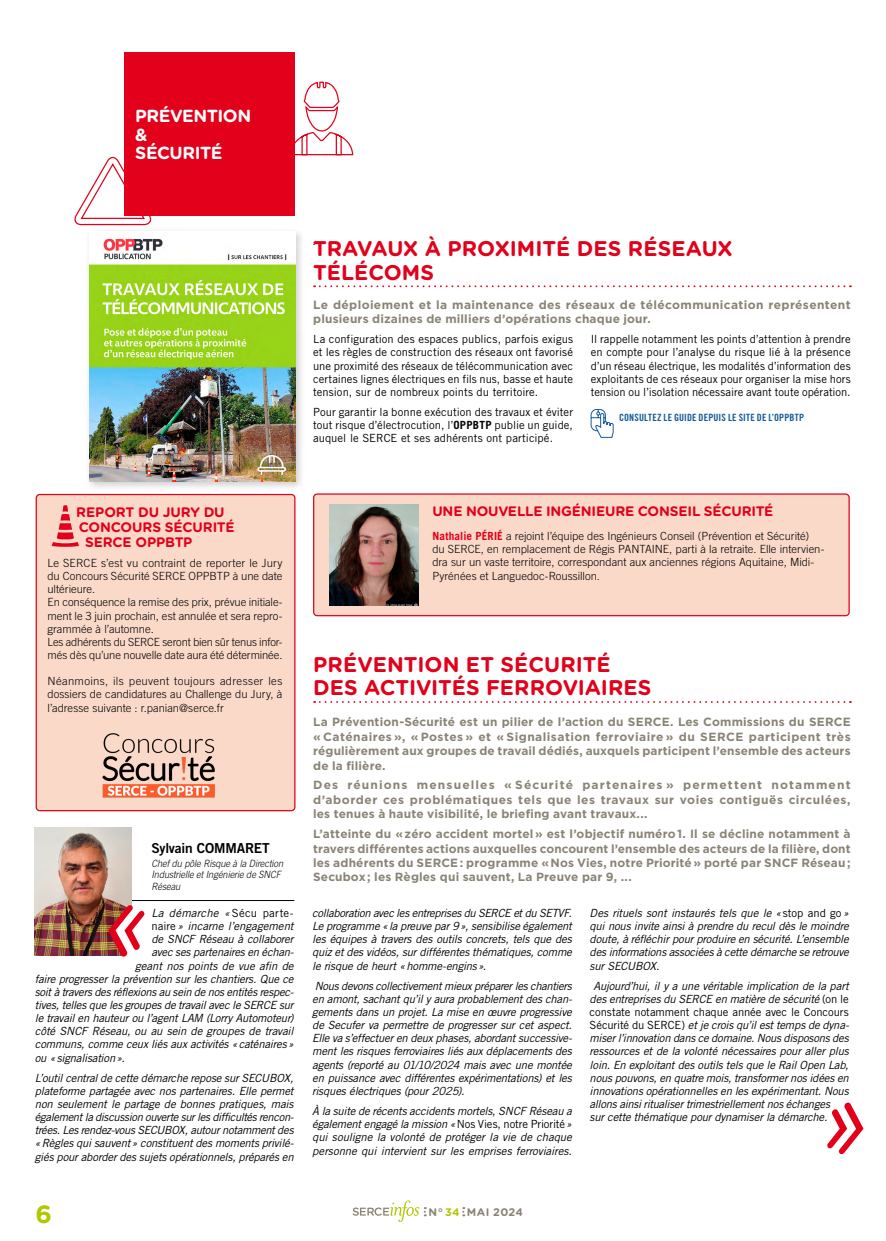
<style>
.page{position:relative;width:886px;height:1241px;background:#fff}
.page>*{position:absolute;margin:0;border:0;box-sizing:border-box;transform-origin:0 0}
.t1{font:700 25px "Gotham Rounded";color:#b1c800}
.t2{font:700 21.25px/23.8px "Gotham Rounded";color:#e2001a}
.t3{font:700 17.5px/18.8px "Gotham Rounded";letter-spacing:-.025em;color:#fff}
.t4{font:700 13.75px "Gotham Rounded";letter-spacing:-.01em;color:#e2001a}
.t5{font:13.75px "Trade Gothic LT Bold Two";letter-spacing:-.015em;color:#000}
.t6{font:700 11.88px/14.4px "Gotham";letter-spacing:.015em;color:#898474;text-align:justify}
.t7{font:italic 11.25px/13.1px "Trade Gothic LT";letter-spacing:-.015em;color:#000;text-align:justify}
.t8{font:300 11.25px/13.1px "Trade Gothic LT";letter-spacing:-.005em;color:#000}
.t9{font:11.25px/13.1px "Trade Gothic LT";color:#000;text-align:justify}
.t10{font:italic 11.25px "Trade Gothic LT";letter-spacing:.015em;color:#000}
.t11{font:700 11px "Gotham Rounded";letter-spacing:.025em;color:#898474}
.t12{font:italic 300 10px/11.2px "Trade Gothic LT";color:#000;scale:.92 1}
.t13{font:10px "Trade Gothic LT Bold Cond Twenty";letter-spacing:.02em;color:#165b9a}
.s1{font-weight:700}
.s2{font-style:normal}
.s3{font-weight:700;color:#e2001a}
.s4{color:#b1c800}
</style>
<div class="page">
<div style="left:125px;top:52px;width:170px;height:163px;background:#e2001a"></div>
<svg style="left:74px;top:156px;width:79px;height:70px"></svg>
<svg style="left:295px;top:81px;width:59px;height:75px"></svg>
<div style="left:314px;top:494px;width:535px;height:121px;background:#fbd9c9;border-radius:4px"></div>
<div style="left:313px;top:493px;width:537px;height:123px;border:1px solid #e2001a;border-radius:4px"></div>
<img style="left:330px;top:504px;width:88px;height:101px">
<div style="left:36px;top:494px;width:259px;height:316px;background:#fbd9c9;border-radius:4px"></div>
<div style="left:36px;top:494px;width:259px;height:317px;border:1px solid #e2001a;border-radius:4px"></div>
<img style="left:102px;top:733px;width:113px;height:65px">
<svg style="left:52px;top:505px;width:27px;height:41px"></svg>
<svg style="left:314px;top:285px;width:537px;height:2px"></svg>
<svg style="left:314px;top:701px;width:537px;height:1px"></svg>
<hr style="left:127px;top:900px;width:167px;height:1px;background:#000">
<img style="left:35px;top:827px;width:97px;height:128px">
<svg style="left:108px;top:904px;width:36px;height:52px"></svg>
<svg style="left:827px;top:1102px;width:36px;height:51px"></svg>
<svg style="left:353px;top:1200px;width:73px;height:21px"></svg>
<svg style="left:462px;top:1207px;width:2px;height:9px"></svg>
<svg style="left:590px;top:409px;width:24px;height:29px"></svg>
<div style="left:84px;top:226px;width:221px;height:266px;background:#000;opacity:.2"></div>
<img style="left:89px;top:232px;width:206px;height:250px">
<h3 class="t3" style="left:135px;top:106px;width:117px">PRÉVENTION &amp;<br>SÉCURITÉ</h3>
<h2 class="t2" style="left:313px;top:235px;width:421px">TRAVAUX À PROXIMITÉ DES RÉSEAUX<br>TÉLÉCOMS</h2>
<p class="t9" style="left:313px;top:234px;width:5px">.</p>
<p class="t6" style="left:313px;top:297px;width:539px">Le déploiement et la maintenance des réseaux de télécommunication représentent plusieurs dizaines de milliers d’opérations chaque jour.</p>
<p class="t9" style="left:313px;top:332px;width:261px">La configuration des espaces publics, parfois exigus et les règles de construction des réseaux ont favorisé une proximité des réseaux de télécommunication avec certaines lignes électriques en fils nus, basse et haute tension, sur de nombreux points du territoire.</p>
<p class="t9" style="left:313px;top:405px;width:261px">Pour garantir la bonne exécution des travaux et éviter tout risque d’électrocution, l’<span class="s1">OPPBTP</span> publie un guide, auquel le SERCE et ses adhérents ont participé.</p>
<p class="t9" style="left:591px;top:332px;width:261px">Il rappelle notamment les points d’attention à prendre en compte pour l’analyse du risque lié à la présence d’un réseau électrique, les modalités d’information des exploitants de ces réseaux pour organiser la mise hors tension ou l’isolation nécessaire avant toute opération.</p>
<p class="t13" style="left:619px;top:411px;width:187px">CONSULTEZ LE GUIDE DEPUIS LE SITE DE L’OPPBTP</p>
<p class="t4" style="left:76px;top:502px;width:150px">REPORT DU JURY DU</p>
<p class="t4" style="left:79px;top:517px;width:158px">CONCOURS SÉCURITÉ</p>
<p class="t4" style="left:85px;top:532px;width:109px">SERCE OPPBTP</p>
<p class="t8" style="left:48px;top:556px;width:237px">Le SERCE s’est vu contraint de reporter le Jury du Concours Sécurité SERCE OPPBTP à une date ultérieure.<br>En conséquence la remise des prix, prévue initiale&shy;ment le 3 juin prochain, est annulée et sera repro&shy;grammée à l’automne.<br>Les adhérents du SERCE seront bien sûr tenus infor&shy;més dès qu’une nouvelle date aura été déterminée.</p>
<p class="t8" style="left:48px;top:674px;width:237px;text-align:justify">Néanmoins, ils peuvent toujours adresser les dossiers de candidatures au Challenge du Jury, à l’adresse suivante : r.panian@serce.fr</p>
<p class="t5" style="left:151px;top:839px;width:120px">Sylvain COMMARET</p>
<p class="t12" style="left:151px;top:857px;width:145px">Chef du pôle Risque à la Direction<br>Industrielle et Ingénierie de SNCF<br>Réseau</p>
<p class="t10" style="left:151px;top:906px;width:144px">La démarche « <span class="s2">Sécu parte-</span></p>
<p class="t7" style="left:151px;top:919px;width:144px"><span class="s2">naire</span> » incarne l’engagement</p>
<p class="t7" style="left:151px;top:932px;width:144px">de SNCF Réseau à collaborer</p>
<p class="t7" style="left:151px;top:945px;width:144px">avec ses partenaires en échan-</p>
<p class="t7" style="left:135px;top:958px;width:160px">geant nos points de vue afin de</p>
<p class="t7" style="left:35px;top:971px;width:260px">faire progresser la prévention sur les chantiers. Que ce</p>
<p class="t7" style="left:35px;top:984px;width:261px">soit à travers des réflexions au sein de nos entités respec-</p>
<p class="t7" style="left:35px;top:998px;width:260px">tives, telles que les groupes de travail avec le SERCE sur</p>
<p class="t7" style="left:35px;top:1011px;width:260px">le travail en hauteur ou l’agent LAM (Lorry Automoteur)</p>
<p class="t7" style="left:35px;top:1024px;width:260px">côté SNCF Réseau, ou au sein de groupes de travail</p>
<p class="t7" style="left:35px;top:1037px;width:260px">communs, comme ceux liés aux activités «caténaires»</p>
<p class="t7" style="left:35px;top:1050px;width:91px">ou «signalisation».</p>
<p class="t7" style="left:35px;top:1070px;width:261px">L’outil central de cette démarche repose sur SECUBOX, plateforme partagée avec nos partenaires. Elle permet non seulement le partage de bonnes pratiques, mais également la discussion ouverte sur les difficultés rencon&shy;trées. Les rendez-vous SECUBOX, autour notamment des «Règles qui sauvent» constituent des moments privilé&shy;giés pour aborder des sujets opérationnels, préparés en</p>
<p class="t4" style="left:432px;top:501px;width:343px">UNE NOUVELLE INGÉNIEURE CONSEIL SÉCURITÉ</p>
<p class="t8" style="left:432px;top:529px;width:393px"><span class="s3">Nathalie PÉRIÉ</span> a rejoint l’équipe des Ingénieurs Conseil (Prévention et Sécurité) du SERCE, en remplacement de Régis PANTAINE, parti à la retraite. Elle intervien&shy;dra sur un vaste territoire, correspondant aux anciennes régions Aquitaine, Midi-Pyrénées et Languedoc-Roussillon.</p>
<h2 class="t2" style="left:313px;top:651px;width:340px">PRÉVENTION ET SÉCURITÉ<br>DES ACTIVITÉS FERROVIAIRES</h2>
<p class="t6" style="left:313px;top:714px;width:539px">La Prévention-Sécurité est un pilier de l’action du SERCE. Les Commissions du SERCE « Caténaires », « Postes » et « Signalisation ferroviaire » du SERCE participent très régulièrement aux groupes de travail dédiés, auxquels participent l’ensemble des acteurs de la filière.</p>
<p class="t6" style="left:313px;top:777px;width:539px">Des réunions mensuelles « Sécurité partenaires » permettent notamment d’aborder ces problématiques tels que les travaux sur voies contiguës circulées, les tenues à haute visibilité, le briefing avant travaux...</p>
<p class="t6" style="left:313px;top:826px;width:539px">L’atteinte du « zéro accident mortel » est l’objectif numéro 1. Il se décline notamment à travers différentes actions auxquelles concourent l’ensemble des acteurs de la filière, dont les adhérents du SERCE : programme « Nos Vies, notre Priorité » porté par SNCF Réseau ; Secubox ; les Règles qui sauvent, La Preuve par 9, ...</p>
<p class="t7" style="left:312px;top:906px;width:261px">collaboration avec les entreprises du SERCE et du SETVF.<br>Le programme «la preuve par 9», sensibilise également les équipes à travers des outils concrets, tels que des quiz et des vidéos, sur différentes thématiques, comme le risque de heurt «homme-engins».</p>
<p class="t7" style="left:312px;top:978px;width:261px">Nous devons collectivement mieux préparer les chantiers en amont, sachant qu’il y aura probablement des chan&shy;gements dans un projet. La mise en œuvre progressive de Secufer va permettre de progresser sur cet aspect.<br>Elle va s’effectuer en deux phases, abordant successive&shy;ment les risques ferroviaires liés aux déplacements des agents (reporté au 01/10/2024 mais avec une montée en puissance avec différentes expérimentations) et les risques électriques (pour 2025).</p>
<p class="t7" style="left:312px;top:1104px;width:261px">À la suite de récents accidents mortels, SNCF Réseau a également engagé la mission «<span class="s2">Nos Vies, notre Priorité</span>» qui souligne la volonté de protéger la vie de chaque personne qui intervient sur les emprises ferroviaires.</p>
<p class="t7" style="left:590px;top:906px;width:261px">Des rituels sont instaurés tels que le « <span class="s2">stop and go</span> » qui nous invite ainsi à prendre du recul dès le moindre doute, à réfléchir pour produire en sécurité. L’ensemble des informations associées à cette démarche se retrouve sur SECUBOX.</p>
<p class="t7" style="left:590px;top:978px;width:261px;text-align:left;text-indent:4px">Aujourd’hui, il y a une véritable implication de la part des entreprises du SERCE en matière de sécurité <span class="s2">(on le constate notamment chaque année avec le Concours Sécurité du SERCE)</span> et je crois qu’il est temps de dyna&shy;miser l’innovation dans ce domaine. Nous disposons des ressources et de la volonté nécessaires pour aller plus loin. En exploitant des outils tels que le Rail Open Lab, nous pouvons, en quatre mois, transformer nos idées en innovations opérationnelles en les expérimentant. Nous allons ainsi ritualiser trimestriellement nos échanges<br>sur cette thématique pour dynamiser la démarche.</p>
<h1 class="t1" style="left:35px;top:1195px;width:18px">6</h1>
<p class="t11" style="left:428px;top:1203px;width:96px">N° <span class="s4">34</span> MAI 2024</p>
</div>
